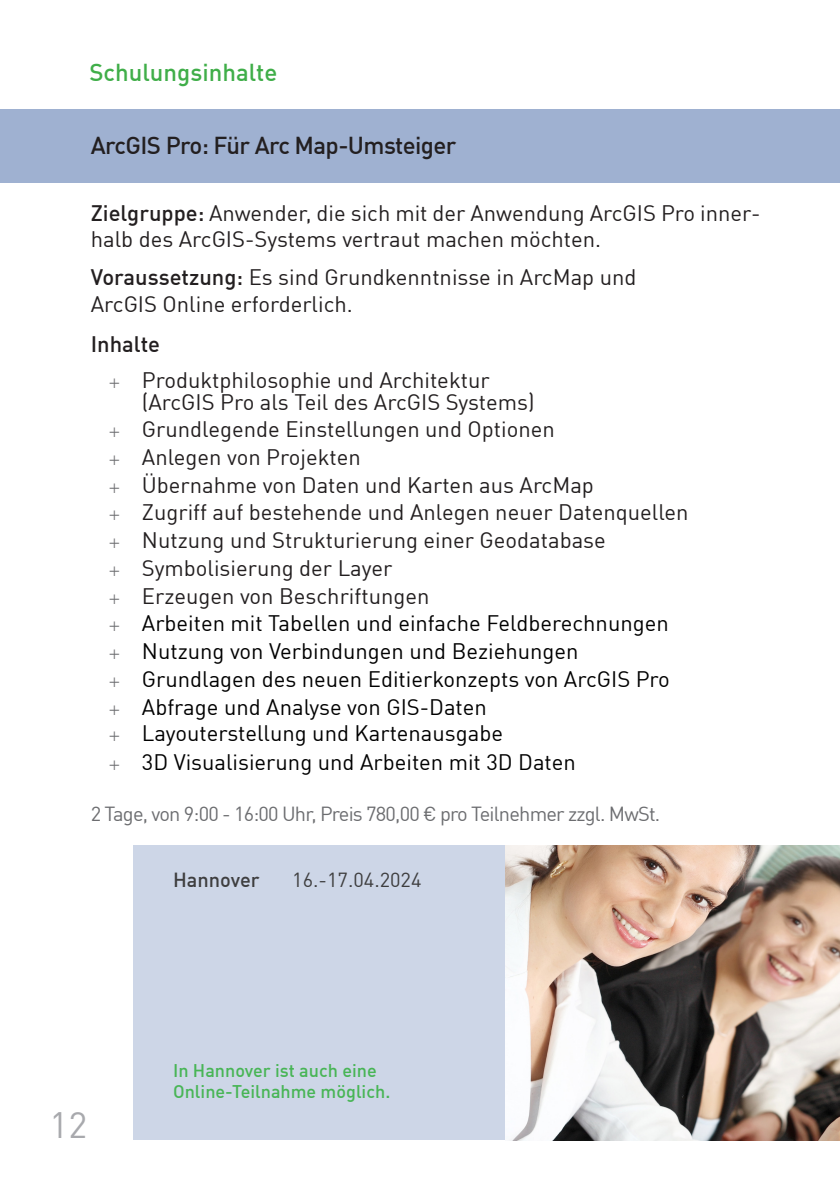
<style>
.page{position:relative;width:840px;height:1191px;background:#fff}
.page>*{position:absolute;margin:0;border:0;box-sizing:border-box;transform-origin:0 0}
.t1{font:36px "DIN Offc";color:#a8a9ad}
.t2{font:500 24px "DIN Offc";letter-spacing:-.025em;color:#231f20}
.t3{font:500 24px "DIN Offc";color:#40ae49}
.t4{font:22px/27.8px "DIN Offc";color:#231f20}
.t5{font:22px/28.6px "DIN Offc";color:#000}
.t6{font:20px "DIN Offc";letter-spacing:-.04em;color:#6c6d70}
.t7{font:20px "DIN Offc";color:#3e3e3f}
.t8{font:500 20px "DIN Offc";color:#3e3e3f}
.t9{font:500 18px/21px "DIN Offc";color:#48b556}
.s1{font-weight:500}
.s2{font-family:"Futura BT";font-size:16px;color:#6c6d70}
.s3{color:#000}
</style>
<div class="page">
<div style="left:0;top:109px;width:839px;height:74px;background:#9fb1d1"></div>
<div style="left:133px;top:845px;width:706px;height:295px;background:#cdd6e7"></div>
<img style="left:505px;top:846px;width:334px;height:294px">
<p class="t3" style="left:89px;top:57px;width:189px">Schulungsinhalte</p>
<p class="t2" style="left:91px;top:130px;width:367px">ArcGIS Pro: Für Arc Map-Umsteiger</p>
<p class="t4" style="left:91px;top:199px;width:670px;line-height:26.4px"><span class="s1">Zielgruppe:</span> Anwender, die sich mit der Anwendung ArcGIS Pro inner&shy;halb des ArcGIS-Systems vertraut machen möchten.</p>
<p class="t4" style="left:91px;top:263px;width:547px;line-height:26.4px"><span class="s1">Voraussetzung:</span> Es sind Grundkenntnisse in ArcMap und<br>ArcGIS Online erforderlich.</p>
<p class="t4" style="left:108px;top:325px;width:383px;line-height:36.2px;text-indent:-17px"><span class="s1">Inhalte<br></span><span class="s2">+</span> Produktphilosophie und Architektur</p>
<p class="t4" style="left:108px;top:387px;width:582px;text-indent:34px">(ArcGIS Pro als Teil des ArcGIS Systems)<br><span class="s2">+</span> Grundlegende Einstellungen und Optionen<br><span class="s2">+</span> Anlegen von Projekten<br><span class="s2">+</span> Übernahme von Daten und Karten aus ArcMap<br><span class="s2">+</span> Zugriff auf bestehende und Anlegen neuer Datenquellen <span class="s2">+</span> Nutzung und Strukturierung einer Geodatabase<br><span class="s2">+</span> Symbolisierung der Layer<br><span class="s2">+</span> Erzeugen von Beschriftungen<br><span class="s2">+</span> <span class="s3">Arbeiten mit Tabellen und einfache Feldberechnungen<br></span><span class="s2">+</span> <span class="s3">Nutzung von Verbindungen und Beziehungen<br></span><span class="s2">+</span> <span class="s3">Grundlagen des neuen Editierkonzepts von ArcGIS Pro </span><span class="s2">+</span> <span class="s3">Abfrage und Analyse von GIS-Daten</span></p>
<p class="t5" style="left:108px;top:718px;width:469px"><span class="s2">+</span> Layouterstellung und Kartenausgabe<br><span class="s2">+</span> 3D Visualisierung und Arbeiten mit 3D Daten</p>
<p class="t6" style="left:91px;top:801px;width:570px">2 Tage, von 9:00 - 16:00 Uhr, Preis 780,00 € pro Teilnehmer zzgl. MwSt.</p>
<p class="t8" style="left:173px;top:867px;width:88px">Hannover</p>
<p class="t7" style="left:292px;top:867px;width:131px">16.-17.04.2024</p>
<h1 class="t1" style="left:50px;top:1102px;width:39px">12</h1>
<p class="t9" style="left:173px;top:1059px;width:219px">In Hannover ist auch eine<br>Online-Teilnahme möglich.</p>
</div>
